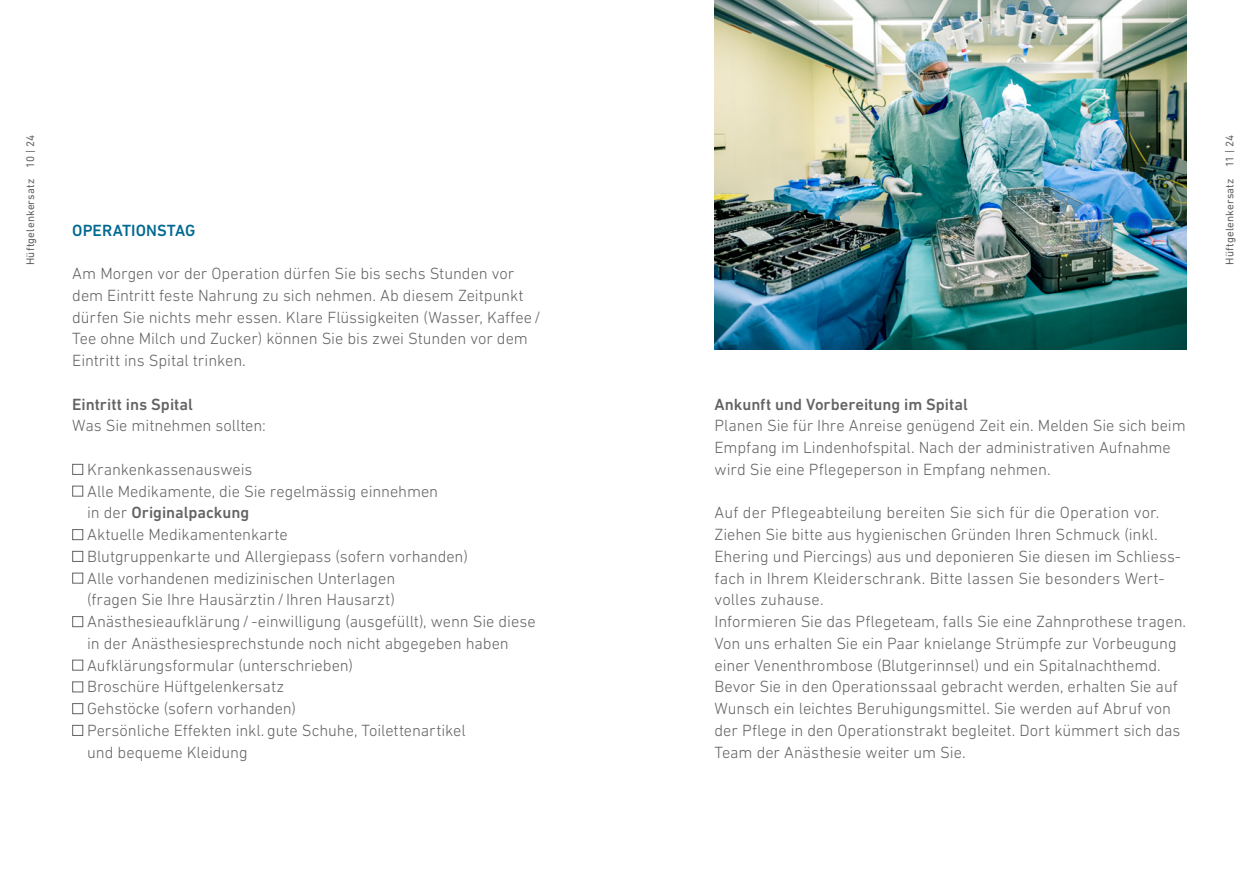
<style>
.page{position:relative;width:1259px;height:893px;background:#fff}
.page>*{position:absolute;margin:0;border:0;box-sizing:border-box;transform-origin:0 0}
.NEXT_Grundtext_11{font:300 16.5px/21.8px "DIN Next LT Pro";letter-spacing:-.005em;color:#646363}
.NEXT_Grundtext_11-2{font:500 16.5px "DIN Next LT Pro";color:#646363}
.NEXT_Untertitel_11{font:500 16.5px "DIN Next LT Pro";color:#646363}
.NEXT_Titel_Inhalt_11{font:500 16.5px "DIN Next LT Pro";letter-spacing:.005em;color:#006991}
.t1{font:11.25px "DIN Next LT Pro";letter-spacing:.015em;color:#646363}
.s1{font-weight:500}
</style>
<div class="page">
<div style="left:72px;top:464px;width:11px;height:11px;border:1px solid #646363"></div>
<div style="left:72px;top:486px;width:11px;height:11px;border:1px solid #646363"></div>
<div style="left:72px;top:529px;width:11px;height:11px;border:1px solid #646363"></div>
<div style="left:72px;top:551px;width:11px;height:11px;border:1px solid #646363"></div>
<div style="left:72px;top:573px;width:11px;height:11px;border:1px solid #646363"></div>
<div style="left:72px;top:616px;width:11px;height:11px;border:1px solid #646363"></div>
<div style="left:72px;top:660px;width:11px;height:11px;border:1px solid #646363"></div>
<div style="left:72px;top:681px;width:11px;height:11px;border:1px solid #646363"></div>
<div style="left:72px;top:703px;width:11px;height:11px;border:1px solid #646363"></div>
<div style="left:72px;top:725px;width:11px;height:11px;border:1px solid #646363"></div>
<img style="left:714px;top:0;width:472px;height:349px">
<p class="t1" style="left:24px;top:265px;width:132px;rotate:-90deg">Hüftgelenkersatz 10 | 24</p>
<p class="NEXT_Titel_Inhalt_11" style="left:72px;top:220px;width:125px">OPERATIONSTAG</p>
<p class="NEXT_Grundtext_11" style="left:72px;top:262px;width:470px">Am Morgen vor der Operation dürfen Sie bis sechs Stunden vor dem Eintritt feste Nahrung zu sich nehmen. Ab diesem Zeitpunkt dürfen Sie nichts mehr essen. Klare Flüssigkeiten (Wasser, Kaffee/ Tee ohne Milch und Zucker) können Sie bis zwei Stunden vor dem Eintritt ins Spital trinken.</p>
<p class="NEXT_Untertitel_11" style="left:72px;top:394px;width:122px">Eintritt ins Spital</p>
<p class="NEXT_Grundtext_11" style="left:72px;top:415px;width:195px">Was Sie mitnehmen sollten:</p>
<p class="NEXT_Grundtext_11" style="left:87px;top:458px;width:167px">Krankenkassenausweis</p>
<p class="NEXT_Grundtext_11" style="left:87px;top:480px;width:352px">Alle Medikamente, die Sie regelmässig einnehmen in der <span class="s1">Originalpackung</span></p>
<p class="NEXT_Grundtext_11" style="left:87px;top:523px;width:202px">Aktuelle Medikamentenkarte</p>
<p class="NEXT_Grundtext_11" style="left:87px;top:545px;width:382px">Blutgruppenkarte und Allergiepass (sofern vorhanden)</p>
<p class="NEXT_Grundtext_11" style="left:87px;top:567px;width:309px">Alle vorhandenen medizinischen Unterlagen (fragen Sie Ihre Hausärztin/ Ihren Hausarzt)</p>
<p class="NEXT_Grundtext_11" style="left:87px;top:610px;width:450px">Anästhesieaufklärung/ -einwilligung (ausgefüllt), wenn Sie diese in der Anästhesiesprechstunde noch nicht abgegeben haben</p>
<p class="NEXT_Grundtext_11" style="left:87px;top:654px;width:267px">Aufklärungsformular (unterschrieben)</p>
<p class="NEXT_Grundtext_11" style="left:87px;top:676px;width:198px">Broschüre Hüftgelenkersatz</p>
<p class="NEXT_Grundtext_11" style="left:87px;top:697px;width:210px">Gehstöcke (sofern vorhanden)</p>
<p class="NEXT_Grundtext_11" style="left:87px;top:719px;width:380px">Persönliche Effekten inkl. gute Schuhe, Toilettenartikel und bequeme Kleidung</p>
<p class="t1" style="left:1223px;top:265px;width:131px;rotate:-90deg">Hüftgelenkersatz 11 | 24</p>
<p class="NEXT_Grundtext_11-2" style="left:714px;top:394px;width:255px">Ankunft und Vorbereitung im Spital</p>
<p class="NEXT_Grundtext_11" style="left:714px;top:415px;width:472px">Planen Sie für Ihre Anreise genügend Zeit ein. Melden Sie sich beim<br>Empfang im Lindenhofspital. Nach der administrativen Aufnahme wird Sie eine Pflegeperson in Empfang nehmen.</p>
<p class="NEXT_Grundtext_11" style="left:714px;top:502px;width:468px">Auf der Pflegeabteilung bereiten Sie sich für die Operation vor.<br>Ziehen Sie bitte aus hygienischen Gründen Ihren Schmuck (inkl.<br>Ehering und Piercings) aus und deponieren Sie diesen im Schliess&shy;fach in Ihrem Kleiderschrank. Bitte lassen Sie besonders Wert&shy;volles zuhause.</p>
<p class="NEXT_Grundtext_11" style="left:714px;top:610px;width:473px">Informieren Sie das Pflegeteam, falls Sie eine Zahnprothese tragen.<br>Von uns erhalten Sie ein Paar knielange Strümpfe zur Vorbeugung einer Venenthrombose (Blutgerinnsel) und ein Spitalnachthemd.<br>Bevor Sie in den Operationssaal gebracht werden, erhalten Sie auf Wunsch ein leichtes Beruhigungsmittel. Sie werden auf Abruf von der Pflege in den Operationstrakt begleitet. Dort kümmert sich das Team der Anästhesie weiter um Sie.</p>
</div>
